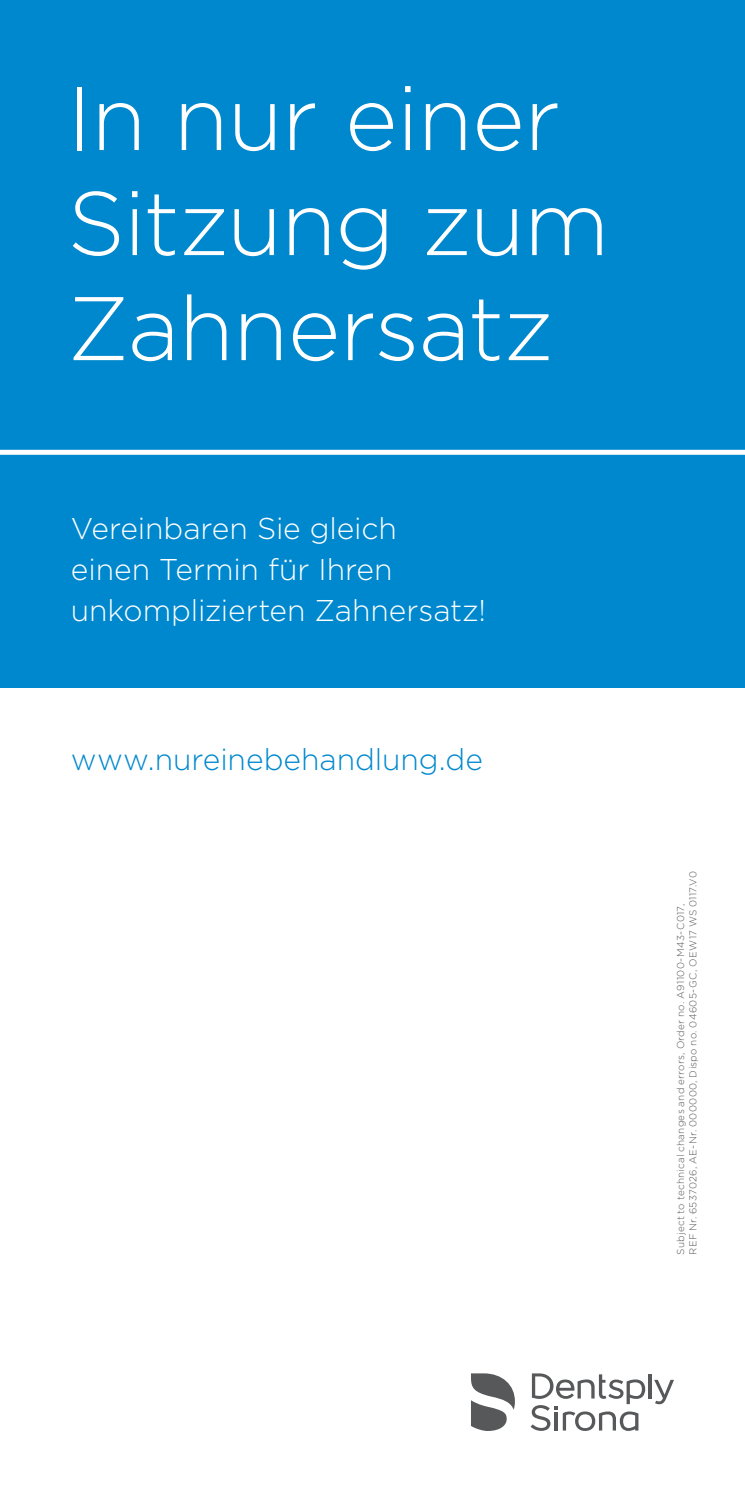
<style>
.page{position:relative;width:745px;height:1489px;background:#fff}
.page>*{position:absolute;margin:0;border:0;box-sizing:border-box;transform-origin:0 0}
.t1{font:300 90px/105px "Gotham";letter-spacing:-.01em;color:#fff}
.Einleitung{font:300 30px/41.2px "Gotham";letter-spacing:-.005em;color:#fff}
.Einleitung-2{font:300 30px "Gotham";color:#0088ce}
.t2{font:300 10px "Gotham";letter-spacing:.03em;color:#57585a}
</style>
<div class="page">
<div style="left:0;top:0;width:744px;height:687px;background:#0088ce"></div>
<div style="left:0;top:450px;width:744px;height:5px;background:#fff"></div>
<svg style="left:648px;top:1374px;width:3px;height:24px"></svg>
<svg style="left:654px;top:1379px;width:19px;height:24px"></svg>
<svg style="left:530px;top:1373px;width:114px;height:57px"></svg>
<svg style="left:471px;top:1373px;width:43px;height:57px"></svg>
<p class="t1" style="left:67px;top:63px;width:543px">In nur einer<br>Sitzung zum<br>Zahnersatz</p>
<p class="Einleitung" style="left:71px;top:506px;width:416px">Vereinbaren Sie gleich<br>einen Termin für Ihren unkomplizierten Zahnersatz!</p>
<p class="Einleitung-2" style="left:71px;top:740px;width:413px">www.nureinebehandlung.de</p>
<p class="t2" style="left:686px;top:1254px;width:385px;rotate:-90deg">REF Nr. 6537026, AE-Nr. 000000, Dispo no. 04605-GC, OEW17 WS 0117.V0</p>
<p class="t2" style="left:673px;top:1254px;width:352px;rotate:-90deg">Subject to technical changes and errors, Order no. A91100-M43-C017,</p>
</div>
